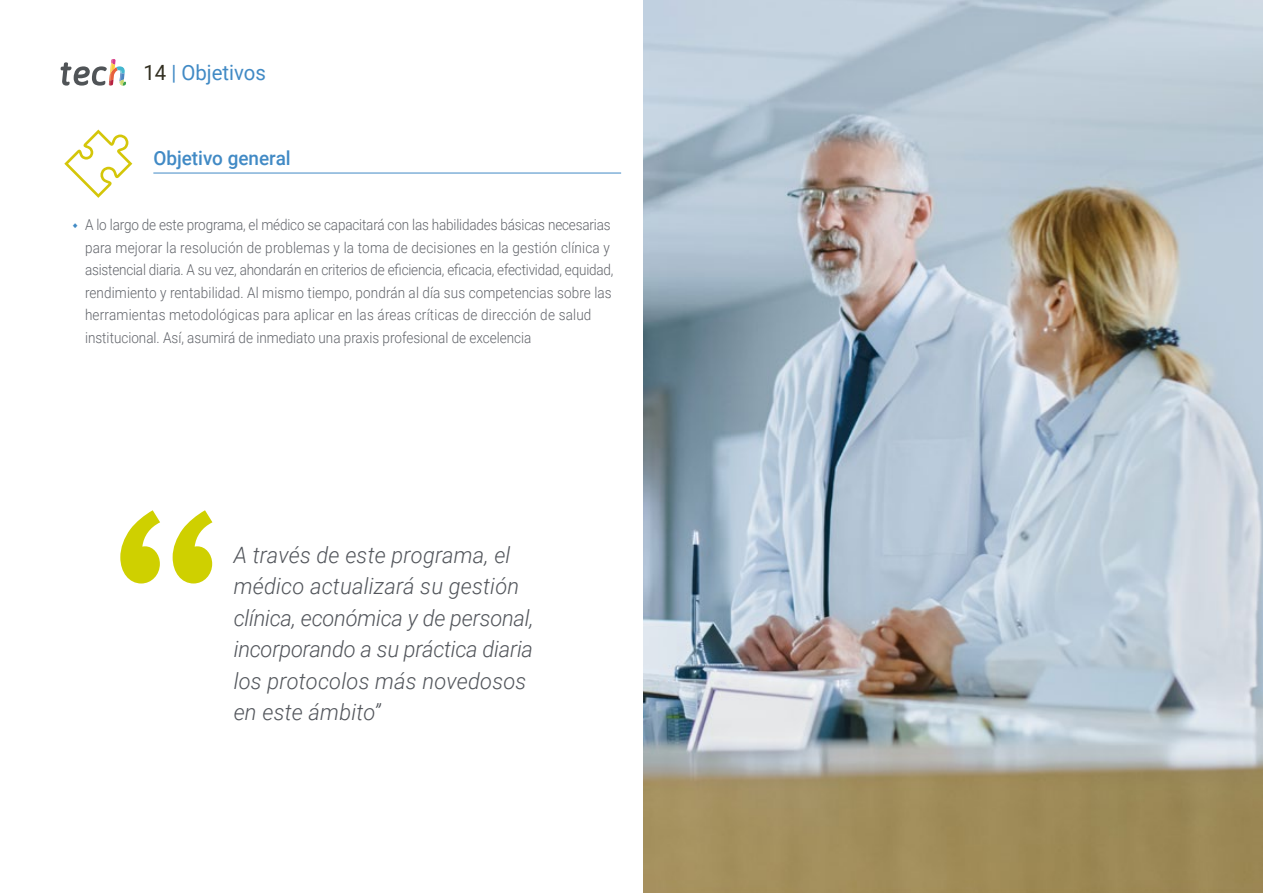
<style>
.page{position:relative;width:1263px;height:893px;background:#fff}
.page>*{position:absolute;margin:0;border:0;box-sizing:border-box;transform-origin:0 0}
.t1{font:italic 300 22.5px/31.5px "Roboto";letter-spacing:.01em;color:#52555b}
.t2{font:21px "Roboto";color:#418ac5}
.t3{font:500 19.5px "Roboto";color:#418ac5}
.t4{font:300 15px/22.5px "Roboto";color:#61646a;scale:.9 1}
.s1{color:#312e20}
</style>
<div class="page">
<svg style="left:61px;top:59px;width:65px;height:27px"></svg>
<hr style="left:153px;top:173px;width:468px;height:1px;background:#418ac5">
<svg style="left:64px;top:130px;width:68px;height:68px"></svg>
<img style="left:643px;top:0;width:620px;height:893px">
<svg style="left:120px;top:510px;width:92px;height:73px"></svg>
<h2 class="t2" style="left:144px;top:57px;width:124px"><span class="s1">14</span> | Objetivos</h2>
<h3 class="t3" style="left:153px;top:144px;width:139px">Objetivo general</h3>
<p class="t4" style="left:85px;top:213px;width:589px">A lo largo de este programa, el médico se capacitará con las habilidades básicas necesarias para mejorar la resolución de problemas y la toma de decisiones en la gestión clínica y asistencial diaria. A su vez, ahondarán en criterios de eficiencia, eficacia, efectividad, equidad, rendimiento y rentabilidad. Al mismo tiempo, pondrán al día sus competencias sobre las herramientas metodológicas para aplicar en las áreas críticas de dirección de salud institucional. Así, asumirá de inmediato una praxis profesional de excelencia</p>
<h1 class="t1" style="left:234px;top:538px;width:301px">A través de este programa, el médico actualizará su gestión clínica, económica y de personal, incorporando a su práctica diaria los protocolos más novedosos en este ámbito”</h1>
</div>
